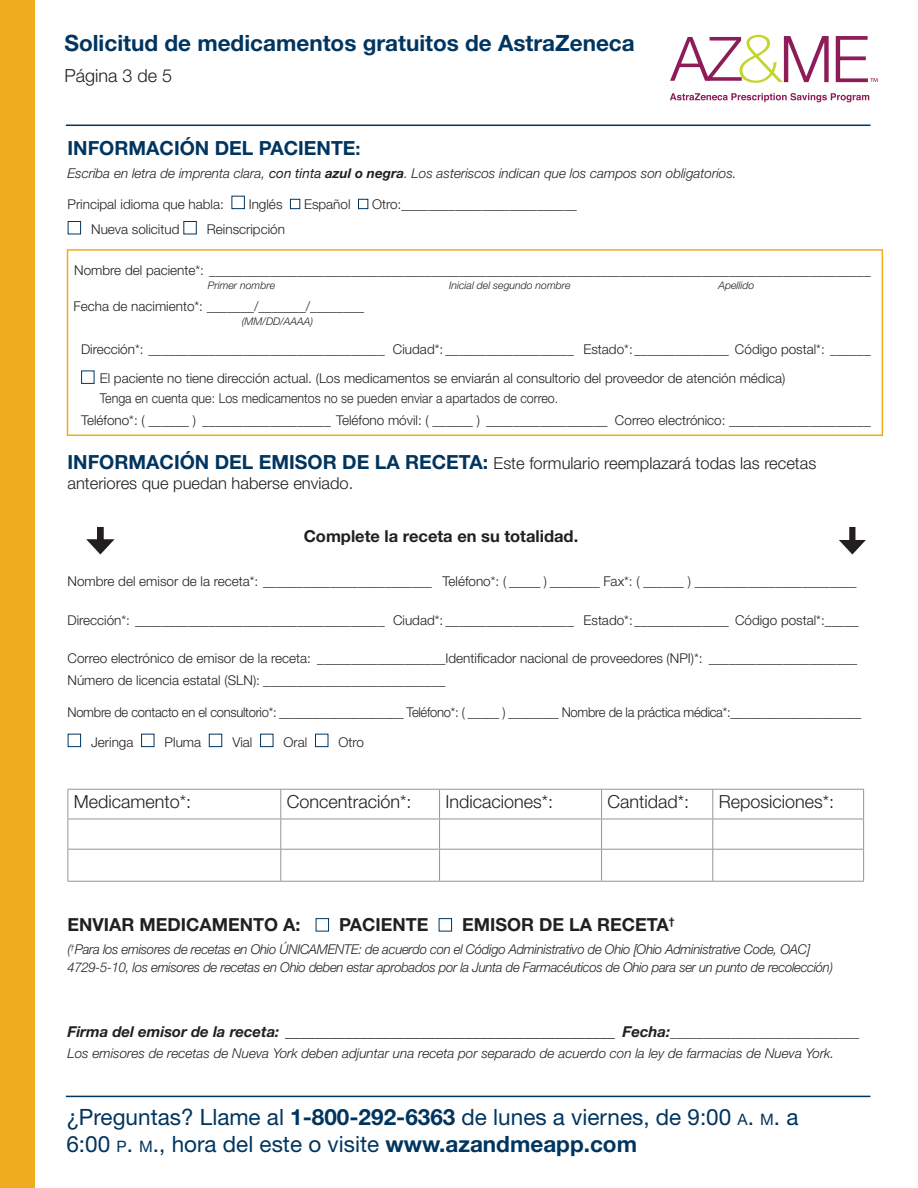
<style>
.page{position:relative;width:918px;height:1188px;background:#fff}
.page>*{position:absolute;margin:0;border:0;box-sizing:border-box;transform-origin:0 0}
.t1{font:22.5px/27px "Helvetica Neue LT Std";color:#003560}
.t2{font:700 22.5px "Helvetica Neue LT Std";color:#003560}
.t3{font:700 19.5px "Helvetica Neue LT Std";color:#003560}
.t4{font:300 18px "Helvetica Neue LT Std";color:#231f20}
.t5{font:700 18px "Helvetica Neue LT Std";color:#231f20}
.t6{font:300 16.5px/19.8px "Helvetica Neue LT Std";color:#231f20}
.t7{font:700 16.5px "Helvetica Neue LT Std";color:#231f20}
.t8{font:italic 700 15px "Helvetica Neue LT Std";color:#231f20}
.t9{font:300 13.5px/19.5px "Helvetica Neue LT Std";color:#231f20}
.t10{font:italic 300 13.5px/18px "Helvetica Neue LT Std";letter-spacing:-.02em;color:#231f20}
.t11{font:italic 300 13.5px "Helvetica Neue LT Std";color:#231f20}
.t12{font:300 13.5px "Helvetica Neue LT Std";letter-spacing:-.02em;color:#231f20;scale:.96 1}
.t13{font:italic 300 10.5px "Helvetica Neue LT Std";color:#231f20}
.s1{font-size:18px}
.s2{font-weight:400}
.s3{font-weight:700}
.s4{color:#003560}
.s5{font-weight:700;font-size:19.5px;color:#003560}
.s6{font-weight:300;font-style:normal;font-size:13.5px}
.s7{font-size:15.75px}
.s8{font-style:inherit}
</style>
<div class="page">
<hr style="left:66px;top:125px;width:804px;height:1px;background:#003560">
<hr style="left:66px;top:1096px;width:804px;height:1px;background:#003560">
<div style="left:67px;top:249px;width:816px;height:187px;border:2px solid #efac1c"></div>
<svg style="left:670px;top:93px;width:199px;height:9px"></svg>
<svg style="left:670px;top:35px;width:159px;height:48px"></svg>
<svg style="left:836px;top:36px;width:42px;height:46px"></svg>
<div style="left:97px;top:527px;width:7px;height:18px;background:#231f20"></div>
<svg style="left:86px;top:539px;width:29px;height:16px"></svg>
<div style="left:849px;top:527px;width:6px;height:18px;background:#231f20"></div>
<svg style="left:839px;top:540px;width:27px;height:15px"></svg>
<div style="left:0;top:0;width:35px;height:1188px;background:#efac1c"></div>
<hr style="left:68px;top:789px;width:213px;height:1px;background:#939598">
<svg style="left:68px;top:790px;width:1px;height:29px"></svg>
<hr style="left:281px;top:789px;width:159px;height:1px;background:#939598">
<svg style="left:280px;top:790px;width:1px;height:29px"></svg>
<hr style="left:440px;top:789px;width:162px;height:1px;background:#939598">
<svg style="left:439px;top:790px;width:1px;height:29px"></svg>
<hr style="left:68px;top:819px;width:213px;height:1px;background:#939598">
<hr style="left:68px;top:819px;width:1px;height:30px;background:#939598">
<hr style="left:281px;top:819px;width:159px;height:1px;background:#939598">
<hr style="left:280px;top:819px;width:1px;height:30px;background:#939598">
<hr style="left:440px;top:819px;width:162px;height:1px;background:#939598">
<hr style="left:439px;top:819px;width:1px;height:30px;background:#939598">
<hr style="left:602px;top:819px;width:111px;height:1px;background:#939598">
<hr style="left:713px;top:819px;width:151px;height:1px;background:#939598">
<hr style="left:68px;top:849px;width:213px;height:1px;background:#939598">
<hr style="left:68px;top:850px;width:1px;height:31px;background:#939598">
<hr style="left:281px;top:849px;width:159px;height:1px;background:#939598">
<hr style="left:280px;top:850px;width:1px;height:31px;background:#939598">
<hr style="left:440px;top:849px;width:162px;height:1px;background:#939598">
<hr style="left:439px;top:850px;width:1px;height:31px;background:#939598">
<hr style="left:602px;top:849px;width:111px;height:1px;background:#939598">
<hr style="left:713px;top:849px;width:151px;height:1px;background:#939598">
<hr style="left:68px;top:881px;width:213px;height:1px;background:#939598">
<hr style="left:281px;top:881px;width:159px;height:1px;background:#939598">
<hr style="left:440px;top:881px;width:162px;height:1px;background:#939598">
<hr style="left:602px;top:881px;width:111px;height:1px;background:#939598">
<hr style="left:713px;top:881px;width:151px;height:1px;background:#939598">
<hr style="left:602px;top:789px;width:111px;height:1px;background:#939598">
<hr style="left:713px;top:789px;width:151px;height:1px;background:#939598">
<svg style="left:863px;top:790px;width:1px;height:29px"></svg>
<hr style="left:863px;top:819px;width:1px;height:30px;background:#939598">
<hr style="left:863px;top:850px;width:1px;height:31px;background:#939598">
<svg style="left:601px;top:790px;width:1px;height:29px"></svg>
<hr style="left:601px;top:819px;width:1px;height:30px;background:#939598">
<hr style="left:601px;top:850px;width:1px;height:31px;background:#939598">
<svg style="left:712px;top:790px;width:1px;height:29px"></svg>
<hr style="left:712px;top:819px;width:1px;height:30px;background:#939598">
<hr style="left:712px;top:850px;width:1px;height:31px;background:#939598">
<h1 class="t2" style="left:64px;top:29px;width:572px">Solicitud de medicamentos gratuitos de AstraZeneca</h1>
<h3 class="t4" style="left:64px;top:64px;width:109px">Página 3 de 5</h3>
<h2 class="t3" style="left:68px;top:136px;width:295px">INFORMACIÓN DEL PACIENTE<span class="s1">:</span></h2>
<p class="t11" style="left:68px;top:165px;width:671px">Escriba en letra de imprenta clara, <span class="s2">con tinta</span> <span class="s3">azul o negra</span>. Los asteriscos indican que los campos son obligatorios.</p>
<p class="t9" style="left:68px;top:194px;width:511px">Principal idioma que habla: <span class="s4">■</span> Inglés <span class="s4">■</span> Español <span class="s4">■</span> Otro:__________________________</p>
<p class="t9" style="left:68px;top:219px;width:219px"><span class="s4">■</span> Nueva solicitud <span class="s4">■</span> Reinscripción</p>
<p class="t9" style="left:74px;top:261px;width:798px">Nombre del paciente*: __________________________________________________________________________________________________</p>
<p class="t13" style="left:208px;top:279px;width:69px">Primer nombre</p>
<p class="t13" style="left:449px;top:279px;width:123px">Inicial del segundo nombre</p>
<p class="t13" style="left:718px;top:279px;width:37px">Apellido</p>
<p class="t9" style="left:74px;top:297px;width:292px">Fecha de nacimiento*: _______/_______/________</p>
<p class="t13" style="left:242px;top:315px;width:73px">(MM/DD/AAAA)</p>
<p class="t9" style="left:81px;top:339px;width:791px">Dirección*: ___________________________________ Ciudad*: ___________________ Estado*: ______________ Código postal*: ______</p>
<p class="t9" style="left:100px;top:369px;width:687px;text-indent:-19px"><span class="s4">■</span> El paciente no tiene dirección actual. (Los medicamentos se enviarán al consultorio del proveedor de atención médica)<br>Tenga en cuenta que: Los medicamentos no se pueden enviar a apartados de correo.</p>
<p class="t9" style="left:81px;top:411px;width:791px">Teléfono*: ( ______ ) ___________________ Teléfono móvil: ( ______ ) __________________ Correo electrónico: _____________________</p>
<p class="t6" style="left:67px;top:453px;width:750px"><span class="s5">INFORMACIÓN DEL EMISOR DE LA RECETA:</span> Este formulario reemplazará todas las recetas anteriores que puedan haberse enviado.</p>
<p class="t7" style="left:304px;top:526px;width:276px">Complete la receta en su totalidad.</p>
<p class="t9" style="left:68px;top:572px;width:791px">Nombre del emisor de la receta*: _________________________ Teléfono*: ( _____ ) ________ Fax*: ( ______ ) ________________________</p>
<p class="t9" style="left:68px;top:610px;width:793px">Dirección*: _____________________________________ Ciudad*: ___________________ Estado*: ______________ Código postal*:_____</p>
<p class="t9" style="left:68px;top:647px;width:791px;line-height:22.5px">Correo electrónico de emisor de la receta: ___________________Identificador nacional de proveedores (NPI)*: ______________________<br>Número de licencia estatal (SLN): ___________________________</p>
<p class="t12" style="left:68px;top:704px;width:828px">Nombre de contacto en el consultorio*: ____________________ Teléfono*: ( _____ ) ________ Nombre de la práctica médica*:_____________________</p>
<p class="t9" style="left:68px;top:732px;width:298px"><span class="s4">■</span> Jeringa <span class="s4">■</span> Pluma <span class="s4">■</span> Vial <span class="s4">■</span> Oral <span class="s4">■</span> Otro</p>
<h3 class="t4" style="left:74px;top:791px;width:119px">Medicamento*:</h3>
<h3 class="t4" style="left:287px;top:791px;width:126px">Concentración*:</h3>
<h3 class="t4" style="left:446px;top:791px;width:109px">Indicaciones*:</h3>
<h3 class="t4" style="left:608px;top:791px;width:83px">Cantidad*:</h3>
<h3 class="t4" style="left:719px;top:791px;width:117px">Reposiciones*:</h3>
<h3 class="t5" style="left:68px;top:914px;width:609px">ENVIAR MEDICAMENTO A: <span class="s4">■</span> PACIENTE <span class="s4">■</span> EMISOR DE LA RECETA<sup>†</sup></h3>
<p class="t10" style="left:67px;top:940px;width:767px">(<sup>†</sup>Para los emisores de recetas en Ohio ÚNICAMENTE: de acuerdo con el Código Administrativo de Ohio [Ohio Administrative Code, OAC]<br>4729-5-10, los emisores de recetas en Ohio deben estar aprobados por la Junta de Farmacéuticos de Ohio para ser un punto de recolección)</p>
<p class="t8" style="left:68px;top:1023px;width:793px">Firma del emisor de la receta: ____________________________________________ Fecha:<span class="s6">____________________________</span></p>
<p class="t11" style="left:68px;top:1045px;width:768px">Los emisores de recetas de Nueva York deben adjuntar una receta por separado de acuerdo con la ley de farmacias de Nueva York.</p>
<h1 class="t1" style="left:66px;top:1103px;width:734px">¿Preguntas? Llame al <span class="s3">1-800-292-6363</span> de lunes a viernes, de 9:00 <span class="s7">A</span><span class="s8">.</span> <span class="s7">M</span><span class="s8">.</span> a<br>6:00 <span class="s7">P</span><span class="s8">.</span> <span class="s7">M</span><span class="s8">.</span>, hora del este o visite <span class="s3">www.azandmeapp.com</span></h1>
</div>
